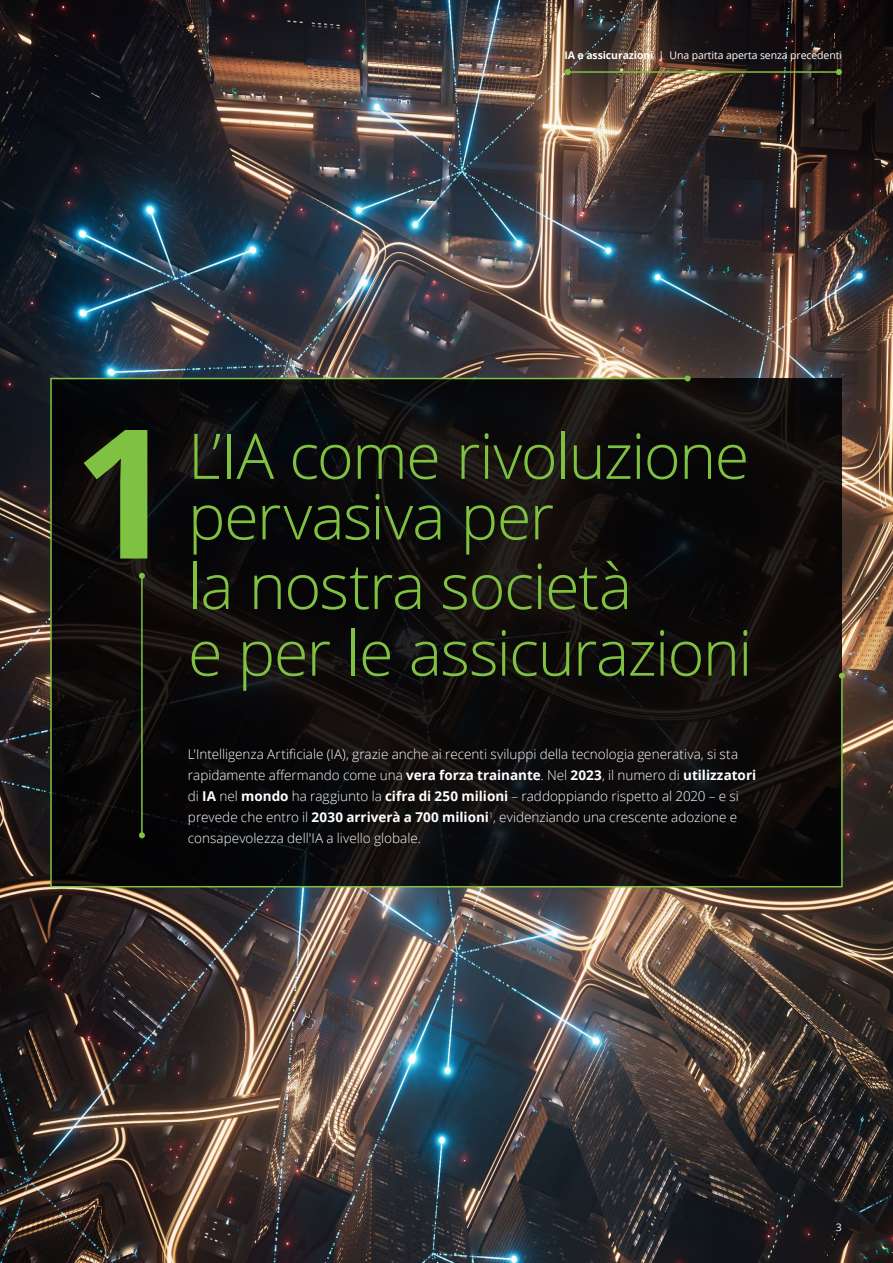
<style>
.page{position:relative;width:893px;height:1263px;background:#fff}
.page>*{position:absolute;margin:0;border:0;box-sizing:border-box;transform-origin:0 0}
.Brochure_title___Right_pg__folio_7_9_5pt{font:700 180px "Open Sans";color:#7fc241}
.Story_heading_light__37_42pt{font:300 63px/60.6px "Open Sans";letter-spacing:-.025em;color:#7fc241}
.Introduction__14_18pt{font:300 13.5px/21px "Open Sans";color:#fff}
.Brochure_title___Left_pg__folio_7_9_5pt{font:10.5px "Open Sans";letter-spacing:-.01em;color:#fff}
.Folio_Right_pg__7_9_5pt{font:10.5px "Open Sans";color:#fff}
.s1{font-weight:700}
</style>
<div class="page">
<img style="left:0;top:0;width:893px;height:1263px">
<hr style="left:568px;top:71px;width:271px;height:2px;background:#7fc241">
<svg style="left:836px;top:69px;width:6px;height:6px"></svg>
<svg style="left:565px;top:69px;width:6px;height:6px"></svg>
<svg style="left:50px;top:377px;width:793px;height:511px;background:#0e0d0c"></svg>
<svg style="left:685px;top:375px;width:6px;height:6px"></svg>
<svg style="left:839px;top:673px;width:6px;height:6px"></svg>
<p class="Brochure_title___Left_pg__folio_7_9_5pt" style="left:564px;top:48px;width:279px"><span class="s1">IA e assicurazioni</span> | Una partita aperta senza precedenti</p>
<p class="Brochure_title___Right_pg__folio_7_9_5pt" style="left:73px;top:366px;width:104px">1</p>
<p class="Story_heading_light__37_42pt" style="left:188px;top:424px;width:563px">L’IA come rivoluzione pervasiva per</p>
<p class="Story_heading_light__37_42pt" style="left:188px;top:551px;width:566px;line-height:66.6px">la nostra società<br>e per le assicurazioni</p>
<p class="Introduction__14_18pt" style="left:188px;top:743px;width:570px">L'Intelligenza Artificiale (IA), grazie anche ai recenti sviluppi della tecnologia generativa, si sta rapidamente affermando come una <span class="s1">vera forza trainante</span>. Nel <span class="s1">2023</span>, il numero di <span class="s1">utilizzatori </span>di <span class="s1">IA</span> nel <span class="s1">mondo</span> ha raggiunto la <span class="s1">cifra di 250 milioni</span> – raddoppiando rispetto al 2020 – e si prevede che entro il <span class="s1">2030 arriverà a 700 milioni</span><sup>1</sup>, evidenziando una crescente adozione e consapevolezza dell'IA a livello globale.</p>
<p class="Folio_Right_pg__7_9_5pt" style="left:836px;top:1220px;width:8px">3</p>
</div>
